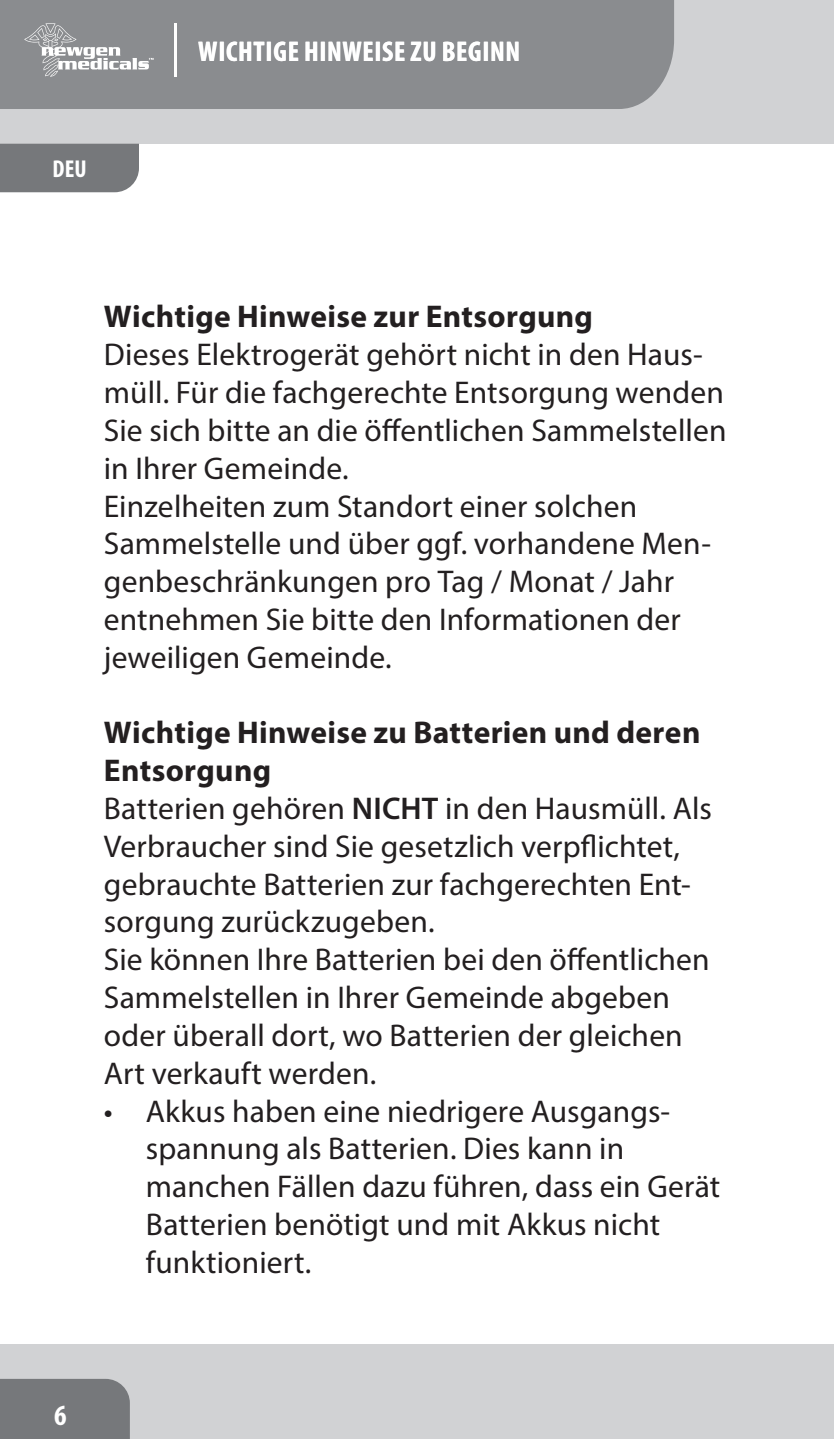
<style>
.page{position:relative;width:834px;height:1439px;background:#fff}
.page>*{position:absolute;margin:0;border:0;box-sizing:border-box;transform-origin:0 0}
.t1{font:31.5px/37.8px "Myriad Pro";letter-spacing:.005em;color:#231f20}
.t2{font:700 31.5px "Myriad Pro";letter-spacing:.01em;color:#231f20}
.t3{font:700 condensed 29.4px "Myriad Pro";color:#fff}
.t4{font:700 condensed 28.35px "Myriad Pro";letter-spacing:.025em;color:#fff}
.t5{font:700 condensed 24.5px "Myriad Pro";color:#fff}
.s1{font-weight:700}
.s2{font-weight:600}
</style>
<div class="page">
<div style="left:0;top:0;width:833px;height:144px;background:#d1d2d4"></div>
<div style="left:0;top:1344px;width:833px;height:95px;background:#d1d2d4"></div>
<hr style="left:833px;top:1344px;width:1px;height:95px;background:#d1d2d4">
<hr style="left:833px;top:0;width:1px;height:144px;background:#d1d2d4">
<div style="left:0;top:0;width:674px;height:109px;background:#8a8c8f"></div>
<div style="left:0;top:144px;width:139px;height:48px;background:#76787b"></div>
<div style="left:0;top:1378px;width:130px;height:61px;background:#76787b"></div>
<svg style="left:24px;top:23px;width:130px;height:54px;background:#a0a2a4"></svg>
<hr style="left:174px;top:23px;width:3px;height:54px;background:#fff">
<p class="t5" style="left:52px;top:154px;width:36px">DEU</p>
<p class="t4" style="left:198px;top:34px;width:323px">WICHTIGE HI NWEISE ZU BEGINN</p>
<p class="t2" style="left:104px;top:296px;width:490px">Wichtige Hinweise zur Entsorgung</p>
<p class="t1" style="left:104px;top:335px;width:624px">Dieses Elektrogerät gehört nicht in den Haus&shy;müll. Für die fachgerechte Entsorgung wenden Sie sich bitte an die öffentlichen Sammelstellen in Ihrer Gemeinde.<br>Einzelheiten zum Standort einer solchen Sammelstelle und über ggf. vorhandene Men&shy;genbeschränkungen pro Tag / Monat / Jahr entnehmen Sie bitte den Informationen der jeweiligen Gemeinde.</p>
<p class="t1" style="left:104px;top:713px;width:609px"><span class="s1">Wichtige Hinweise zu Batterien und deren Entsorgung<br></span>Batterien gehören <span class="s2">NICHT</span> in den Hausmüll. Als Verbraucher sind Sie gesetzlich verpflichtet, gebrauchte Batterien zur fachgerechten Ent&shy;sorgung zurückzugeben.<br>Sie können Ihre Batterien bei den öffentlichen Sammelstellen in Ihrer Gemeinde abgeben oder überall dort, wo Batterien der gleichen Art verkauft werden.</p>
<p class="t1" style="left:146px;top:1091px;width:575px;text-indent:-42px">• Akkus haben eine niedrigere Ausgangs&shy;spannung als Batterien. Dies kann in manchen Fällen dazu führen, dass ein Gerät Batterien benötigt und mit Akkus nicht funktioniert.</p>
<p class="t3" style="left:54px;top:1396px;width:14px">6</p>
</div>
